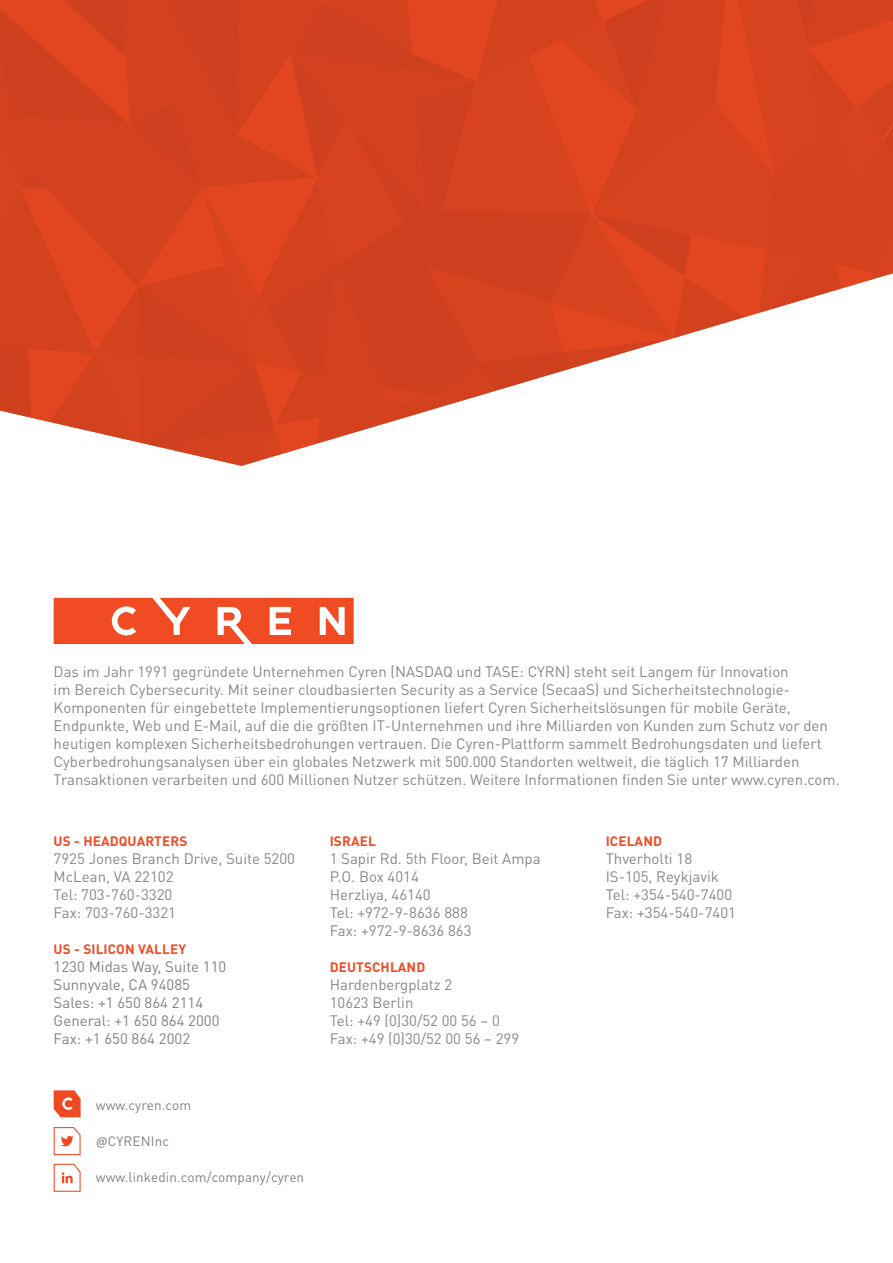
<style>
.page{position:relative;width:893px;height:1263px;background:#fff}
.page>*{position:absolute;margin:0;border:0;box-sizing:border-box;transform-origin:0 0}
.Body_Text_No_Spacing{font:15px/18px "DINOT";color:#86888b}
.Body_Text_No_Spacing-2{font:15px "DINOT";color:#808285}
.Back_Cover_Copy{font:700 13.5px "DINOT";letter-spacing:.01em;color:#f04b23}
.Back_Cover_Copy-2{font:13.5px "DINOT";letter-spacing:.01em;color:#808285}
.s1{font-family:"Calibri"}
</style>
<div class="page">
<svg style="left:54px;top:1164px;width:27px;height:28px"></svg>
<svg style="left:0;top:0;width:893px;height:466px"></svg>
<svg style="left:54px;top:1127px;width:27px;height:28px"></svg>
<svg style="left:54px;top:1090px;width:27px;height:27px"></svg>
<svg style="left:54px;top:598px;width:300px;height:46px;background:#f26543"></svg>
<p class="Body_Text_No_Spacing" style="left:54px;top:662px;width:737px">Das im Jahr 1991 gegründete Unternehmen Cyren (NASDAQ und TASE: CYRN) steht seit Langem für Innovation</p>
<p class="Body_Text_No_Spacing" style="left:54px;top:680px;width:738px">im Bereich Cybersecurity. Mit seiner cloudbasierten Security as a Service (SecaaS) und Sicherheitstechnologie-</p>
<p class="Body_Text_No_Spacing" style="left:54px;top:698px;width:739px">Komponenten für eingebettete Implementierungsoptionen liefert Cyren Sicherheitslösungen für mobile Geräte,</p>
<p class="Body_Text_No_Spacing" style="left:54px;top:716px;width:788px">Endpunkte, Web und E-Mail, auf die die größten IT-Unternehmen und ihre Milliarden von Kunden zum Schutz vor den heutigen komplexen Sicherheitsbedrohungen vertrauen. Die Cyren-Plattform sammelt Bedrohungsdaten und liefert Cyberbedrohungsanalysen über ein globales Netzwerk mit 500.000 Standorten weltweit, die täglich 17 Milliarden Transaktionen verarbeiten und 600 Millionen Nutzer schützen. Weitere Informationen finden Sie unter www.cyren.com.</p>
<p class="Back_Cover_Copy" style="left:54px;top:833px;width:135px">US - HEADQUARTERS</p>
<p class="Body_Text_No_Spacing" style="left:54px;top:849px;width:243px">7925 Jones Branch Drive, Suite 5200</p>
<p class="Body_Text_No_Spacing" style="left:54px;top:867px;width:121px">McLean, VA 22102</p>
<p class="Body_Text_No_Spacing" style="left:54px;top:885px;width:120px">Tel: 703-760-3320</p>
<p class="Body_Text_No_Spacing" style="left:54px;top:903px;width:124px">Fax: 703-760-3321</p>
<p class="Back_Cover_Copy" style="left:54px;top:941px;width:134px">US - SILICON VALLEY</p>
<p class="Body_Text_No_Spacing-2" style="left:54px;top:957px;width:174px">1230 Midas Way, Suite 110</p>
<p class="Body_Text_No_Spacing-2" style="left:54px;top:975px;width:138px">Sunnyvale, CA 94085</p>
<p class="Body_Text_No_Spacing-2" style="left:54px;top:993px;width:151px">Sales: +1 650 864 2114</p>
<p class="Body_Text_No_Spacing-2" style="left:54px;top:1011px;width:167px">General: +1 650 864 2000</p>
<p class="Body_Text_No_Spacing-2" style="left:54px;top:1029px;width:138px">Fax: +1 650 864 2002</p>
<p class="Back_Cover_Copy-2" style="left:96px;top:1096px;width:97px">www.cyren.com</p>
<p class="Back_Cover_Copy-2" style="left:96px;top:1132px;width:75px"><span class="s1">@</span>CYRENInc</p>
<p class="Back_Cover_Copy-2" style="left:96px;top:1168px;width:210px">www.linkedin.com/company/cyren</p>
<p class="Back_Cover_Copy" style="left:330px;top:833px;width:48px">ISRAEL</p>
<p class="Body_Text_No_Spacing" style="left:330px;top:849px;width:212px">1 Sapir Rd. 5th Floor, Beit Ampa</p>
<p class="Body_Text_No_Spacing" style="left:330px;top:867px;width:91px">P.O. Box 4014</p>
<p class="Body_Text_No_Spacing" style="left:330px;top:885px;width:103px">Herzliya, 46140</p>
<p class="Body_Text_No_Spacing" style="left:330px;top:903px;width:140px">Tel: +972-9-8636 888</p>
<p class="Body_Text_No_Spacing" style="left:330px;top:921px;width:143px">Fax: +972-9-8636 863</p>
<p class="Back_Cover_Copy" style="left:330px;top:959px;width:97px">DEUTSCHLAND</p>
<p class="Body_Text_No_Spacing" style="left:330px;top:975px;width:124px">Hardenbergplatz 2</p>
<p class="Body_Text_No_Spacing" style="left:330px;top:993px;width:85px">10623 Berlin</p>
<p class="Body_Text_No_Spacing" style="left:330px;top:1011px;width:172px">Tel: +49 (0)30/52 00 56 – 0</p>
<p class="Body_Text_No_Spacing" style="left:330px;top:1029px;width:191px">Fax: +49 (0)30/52 00 56 – 299</p>
<p class="Back_Cover_Copy" style="left:606px;top:833px;width:58px">ICELAND</p>
<p class="Body_Text_No_Spacing" style="left:606px;top:849px;width:88px">Thverholti 18</p>
<p class="Body_Text_No_Spacing" style="left:606px;top:867px;width:115px">IS-105, Reykjavik</p>
<p class="Body_Text_No_Spacing" style="left:606px;top:885px;width:128px">Tel: +354-540-7400</p>
<p class="Body_Text_No_Spacing" style="left:606px;top:903px;width:132px">Fax: +354-540-7401</p>
</div>
